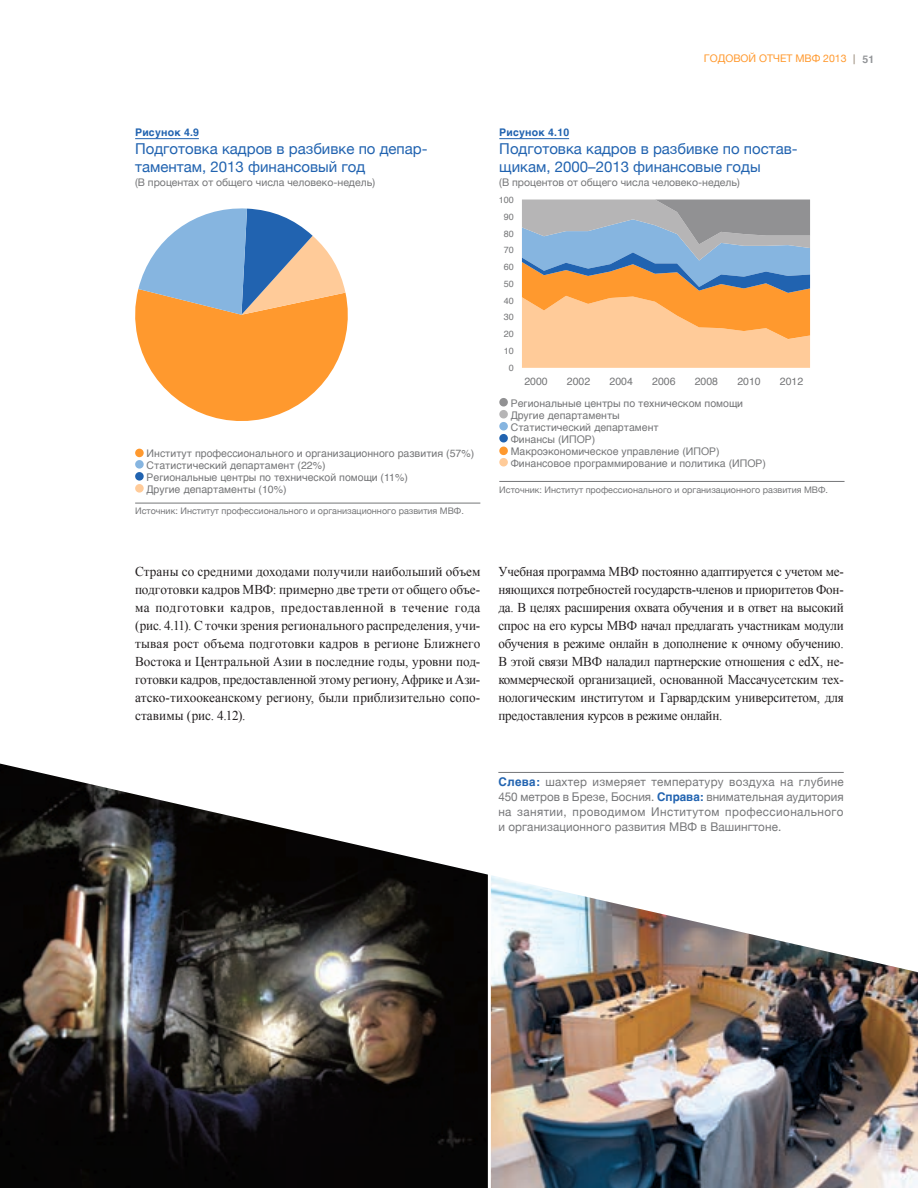
<style>
.page{position:relative;width:918px;height:1188px;background:#fff}
.page>*{position:absolute;margin:0;border:0;box-sizing:border-box;transform-origin:0 0}
.t1{font:15px/18px "Helvetica Neue";color:#2163b0}
.t2{font:13.5px/18px "Times New Roman";letter-spacing:-.01em;color:#231f20;text-align:justify}
.t3{font:12px/15px "Helvetica Neue";letter-spacing:.025em;color:#757678;text-align:justify}
.t4{font:10.5px/12px "Helvetica";color:#757678}
.t5{font:10.5px "Helvetica Neue";color:#757678}
.t6{font:10.5px "Helvetica Neue";color:#ff992e}
.t7{font:700 10.5px "Helvetica";letter-spacing:.02em;color:#2163b0}
.t8{font:9px "Helvetica Neue";color:#757678}
.t9{font:9px "Helvetica";color:#757678}
.s1{font-family:"Arial Narrow Cyr";color:#7c6954}
.s2{font-family:"Helvetica";font-weight:700;color:#939598}
.s3{font-family:"Helvetica";font-weight:700;color:#2163b0}
</style>
<div class="page">
<hr style="left:135px;top:138px;width:64px;height:1px;background:#2163b0">
<hr style="left:135px;top:503px;width:345px;height:1px;background:#757678">
<svg style="left:135px;top:208px;width:213px;height:213px"></svg>
<div style="left:135px;top:449px;width:9px;height:8px;background:#ff992e;border-radius:50%"></div>
<div style="left:135px;top:460px;width:9px;height:9px;background:#86b5e0;border-radius:50%"></div>
<div style="left:135px;top:472px;width:9px;height:9px;background:#2163b0;border-radius:50%"></div>
<div style="left:135px;top:484px;width:9px;height:9px;background:#ffcb99;border-radius:50%"></div>
<svg style="left:522px;top:200px;width:288px;height:168px;background:#c8ae94"></svg>
<div style="left:499px;top:398px;width:9px;height:9px;background:#919193;border-radius:50%"></div>
<div style="left:499px;top:410px;width:9px;height:9px;background:#b6b5b6;border-radius:50%"></div>
<div style="left:499px;top:422px;width:9px;height:9px;background:#86b5e0;border-radius:50%"></div>
<div style="left:499px;top:434px;width:9px;height:9px;background:#2163b0;border-radius:50%"></div>
<div style="left:499px;top:447px;width:9px;height:8px;background:#ff992e;border-radius:50%"></div>
<div style="left:499px;top:458px;width:9px;height:9px;background:#ffcb99;border-radius:50%"></div>
<img style="left:491px;top:875px;width:427px;height:313px">
<img style="left:0;top:764px;width:488px;height:424px">
<hr style="left:498px;top:772px;width:346px;height:1px;background:#757678">
<hr style="left:499px;top:138px;width:70px;height:1px;background:#2163b0">
<hr style="left:499px;top:481px;width:346px;height:1px;background:#757678">
<p class="t6" style="left:704px;top:52px;width:172px">ГОДОВОЙ ОТЧЕТ МВФ 2013 <span class="s1">|</span> <span class="s2">51</span></p>
<p class="t7" style="left:135px;top:124px;width:65px">Рисунок 4.9</p>
<p class="t1" style="left:135px;top:140px;width:294px">П одготовка кадров в разбивке по депар&shy;таментам, 2013 финансовый год</p>
<p class="t5" style="left:135px;top:176px;width:241px">(В процентах от общего числа человеко-недель)</p>
<p class="t4" style="left:147px;top:447px;width:329px">Институт профессионального и организационного развития (57%)<br>Статистический департамент (22%)<br>Региональные центры по технической помощи (11%)<br>Другие департаменты (10%)</p>
<p class="t8" style="left:135px;top:506px;width:330px">И сточник: И нститут профессионального и организационного развития МВФ.</p>
<p class="t7" style="left:499px;top:124px;width:72px">Рисунок 4.10</p>
<p class="t1" style="left:499px;top:140px;width:300px">П одготовка кадров в разбивке по постав&shy;щикам, 2000–2013 финансовые годы</p>
<p class="t5" style="left:499px;top:176px;width:242px">(В процентов от общего числа человеко-недель)</p>
<p class="t9" style="left:499px;top:193px;width:17px">100</p>
<p class="t9" style="left:504px;top:210px;width:12px">90</p>
<p class="t9" style="left:504px;top:226px;width:12px">80</p>
<p class="t9" style="left:504px;top:243px;width:12px">70</p>
<p class="t9" style="left:504px;top:260px;width:12px">60</p>
<p class="t9" style="left:504px;top:277px;width:12px">50</p>
<p class="t9" style="left:504px;top:294px;width:12px">40</p>
<p class="t9" style="left:504px;top:310px;width:12px">30</p>
<p class="t9" style="left:504px;top:327px;width:12px">20</p>
<p class="t9" style="left:504px;top:344px;width:12px">10</p>
<p class="t9" style="left:509px;top:361px;width:7px">0</p>
<p class="t4" style="left:737px;top:376px;width:25px">2010</p>
<p class="t4" style="left:780px;top:376px;width:25px">2012</p>
<p class="t4" style="left:511px;top:371px;width:234px;line-height:21.5px;text-indent:184px">2008<br>Региональные центры по техническом помощи</p>
<p class="t4" style="left:511px;top:409px;width:257px">Другие департаменты<br>Статистический департамент<br>Финансы (ИПОР)<br>Maкроэкономическое управление (ИПОР)<br>Финансовое программирование и политика (ИПОР)</p>
<p class="t4" style="left:524px;top:376px;width:25px">2000</p>
<p class="t4" style="left:567px;top:376px;width:25px">2002</p>
<p class="t4" style="left:610px;top:376px;width:25px">2004</p>
<p class="t4" style="left:652px;top:376px;width:25px">2006</p>
<p class="t8" style="left:499px;top:484px;width:330px">И сточник: И нститут профессионального и организационного развития МВФ.</p>
<p class="t2" style="left:135px;top:562px;width:347px">Страны со средними доходами получили наибольший объем подготовки кадров МВФ: примерно две трети от общего объе&shy;ма подготовки кадров, предоставленной в течение года (рис. 4.11). С точки зрения регионального распределения, учи&shy;тывая рост объема подготовки кадров в регионе Ближнего Востока и Центральной Азии в последние годы, уровни под&shy;готовки кадров, предоставленной этому региону, Африке и Ази&shy;атско-тихоокеанскому региону, были приблизительно сопо&shy;ставимы (рис. 4.12).</p>
<p class="t2" style="left:498px;top:562px;width:347px">Учебная программа МВФ постоянно адаптируется с учетом ме&shy;няющихся потребностей государств-членов и приоритетов Фон&shy;да. В целях расширения охвата обучения и в ответ на высокий спрос на его курсы МВФ начал предлагать участникам модули обучения в режиме онлайн в дополнение к очному обучению.<br>В этой связи МВФ наладил партнерские отношения с edX, не&shy;коммерческой организацией, основанной Массачусетским тех&shy;нологическим институтом и Гарвардским университетом, для предоставления курсов в режиме онлайн.</p>
<p class="t3" style="left:498px;top:774px;width:347px"><span class="s3">Слева:</span> шахтер измеряет температуру воздуха на глубине 450 метров в Б резе, Босния. <span class="s3">Справа:</span> внимательная аудитория на занятии, проводимом И нститутом профессионального и организационного развития МВФ в Вашингтоне.</p>
</div>
